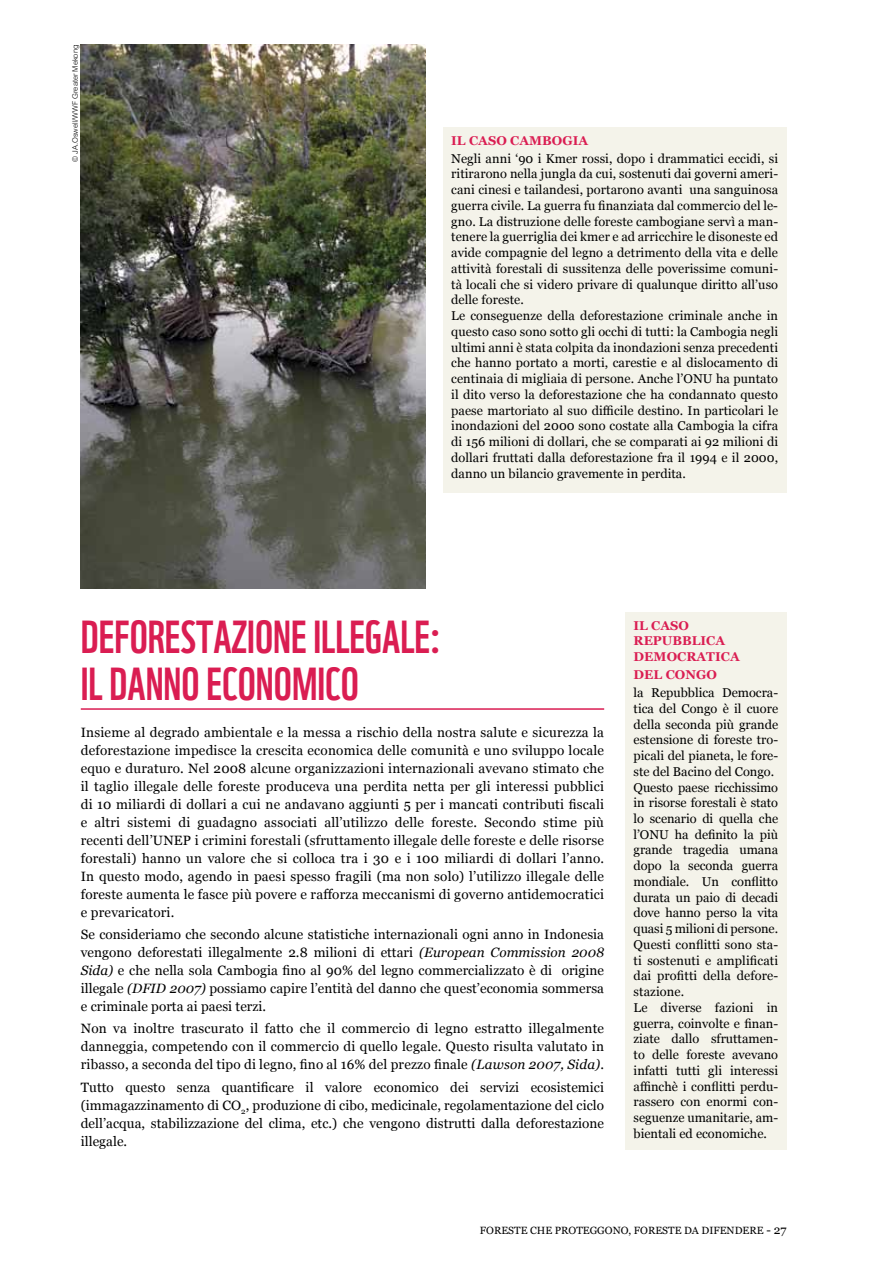
<style>
.page{position:relative;width:893px;height:1263px;background:#fff}
.page>*{position:absolute;margin:0;border:0;box-sizing:border-box;transform-origin:0 0}
.t1{font:45px/46.5px "WWF";color:#da1d52}
.t2{font:13.5px/18px "Georgia";letter-spacing:.01em;color:#000;text-align:justify}
.t3{font:12.75px/15.8px "Georgia";letter-spacing:.005em;color:#000}
.t4{font:700 12.75px/15.8px "Georgia";letter-spacing:.005em;color:#da1d52}
.t5{font:10.5px "Georgia";color:#000}
.t6{font:300 7.5px "Arial";color:#000}
.s1{font-style:italic}
.s2{font-size:12px}
</style>
<div class="page">
<hr style="left:81px;top:708px;width:523px;height:2px;background:#da1d52">
<div style="left:443px;top:128px;width:344px;height:365px;background:#f4f3ea"></div>
<div style="left:625px;top:612px;width:162px;height:538px;background:#f4f3ea"></div>
<img style="left:81px;top:45px;width:344px;height:544px">
<p class="t6" style="left:71px;top:162px;width:118px;rotate:-90deg">© JA.Oswell/WWF Greater Mekong</p>
<p class="t4" style="left:451px;top:132px;width:121px">IL CASO CAMBOGIA</p>
<p class="t3" style="left:451px;top:150px;width:328px">Negli anni ‘90 i Kmer rossi, dopo i drammatici eccidi, si ritirarono nella jungla da cui, sostenuti dai governi ameri&shy;cani cinesi e tailandesi, portarono avanti una sanguinosa guerra civile. La guerra fu finanziata dal commercio del le&shy;gno. La distruzione delle foreste cambogiane servì a man&shy;tenere la guerriglia dei kmer e ad arricchire le disoneste ed avide compagnie del legno a detrimento della vita e delle attività forestali di sussitenza delle poverissime comuni&shy;tà locali che si videro privare di qualunque diritto all’uso delle foreste.<br>Le conseguenze della deforestazione criminale anche in questo caso sono sotto gli occhi di tutti: la Cambogia negli ultimi anni è stata colpita da inondazioni senza precedenti che hanno portato a morti, carestie e al dislocamento di centinaia di migliaia di persone. Anche l’ONU ha puntato il dito verso la deforestazione che ha condannato questo paese martoriato al suo difficile destino. In particolari le inondazioni del 2000 sono costate alla Cambogia la cifra di 156 milioni di dollari, che se comparati ai 92 milioni di dollari fruttati dalla deforestazione fra il 1994 e il 2000, danno un bilancio gravemente in perdita.</p>
<h1 class="t1" style="left:81px;top:609px;width:362px">DEFORESTAZIONE ILLEGALE:<br>IL DANNO ECONOMICO</h1>
<p class="t2" style="left:81px;top:723px;width:525px">Insieme al degrado ambientale e la messa a rischio della nostra salute e sicurezza la deforestazione impedisce la crescita economica delle comunità e uno sviluppo locale equo e duraturo. Nel 2008 alcune organizzazioni internazionali avevano stimato che il taglio illegale delle foreste produceva una perdita netta per gli interessi pubblici di 10 miliardi di dollari a cui ne andavano aggiunti 5 per i mancati contributi fiscali e altri sistemi di guadagno associati all’utilizzo delle foreste. Secondo stime più recenti dell’UNEP i crimini forestali (sfruttamento illegale delle foreste e delle risorse forestali) hanno un valore che si colloca tra i 30 e i 100 miliardi di dollari l’anno.<br>In questo modo, agendo in paesi spesso fragili (ma non solo) l’utilizzo illegale delle foreste aumenta le fasce più povere e rafforza meccanismi di governo antidemocratici e prevaricatori.</p>
<p class="t2" style="left:81px;top:925px;width:525px">Se consideriamo che secondo alcune statistiche internazionali ogni anno in Indonesia vengono deforestati illegalmente 2.8 milioni di ettari <span class="s1">(European Commission 2008<br>Sida)</span> e che nella sola Cambogia fino al 90% del legno commercializzato è di origine illegale <span class="s1">(DFID 2007)</span> possiamo capire l’entità del danno che quest’economia sommersa e criminale porta ai paesi terzi.</p>
<p class="t2" style="left:81px;top:1019px;width:525px">Non va inoltre trascurato il fatto che il commercio di legno estratto illegalmente danneggia, competendo con il commercio di quello legale. Questo risulta valutato in ribasso, a seconda del tipo di legno, fino al 16% del prezzo finale <span class="s1">(Lawson 2007, Sida)</span>.</p>
<p class="t2" style="left:81px;top:1077px;width:525px">Tutto questo senza quantificare il valore economico dei servizi ecosistemici (immagazzinamento di CO<sub>2</sub>, produzione di cibo, medicinale, regolamentazione del ciclo dell’acqua, stabilizzazione del clima, etc.) che vengono distrutti dalla deforestazione illegale.</p>
<p class="t4" style="left:634px;top:616px;width:57px">IL CASO<br>REPUBBLI</p>
<p class="t4" style="left:634px;top:632px;width:106px;text-indent:73px">CA<br>DEMOCRATICA</p>
<p class="t4" style="left:634px;top:666px;width:85px">DEL CONGO</p>
<p class="t3" style="left:634px;top:684px;width:146px">la Repubblica Democra&shy;tica del Congo è il cuore della seconda più grande estensione di foreste tro&shy;picali del pianeta, le fore&shy;ste del Bacino del Congo.<br>Questo paese ricchissimo in risorse forestali è stato lo scenario di quella che l’ONU ha definito la più grande tragedia umana dopo la seconda guerra mondiale. Un conflitto durata un paio di decadi dove hanno perso la vita quasi 5 milioni di persone.<br>Questi conflitti sono sta&shy;ti sostenuti e amplificati dai profitti della defore&shy;stazione.<br>Le diverse fazioni in guerra, coinvolte e finan&shy;ziate dallo sfruttamen&shy;to delle foreste avevano infatti tutti gli interessi affinchè i conflitti perdu&shy;rassero con enormi con&shy;seguenze umanitarie, am&shy;bientali ed economiche.</p>
<p class="t5" style="left:480px;top:1222px;width:308px">FORESTE CHE PROTEGGONO, FORESTE DA DIFENDERE <span class="s2">- 27</span></p>
</div>
